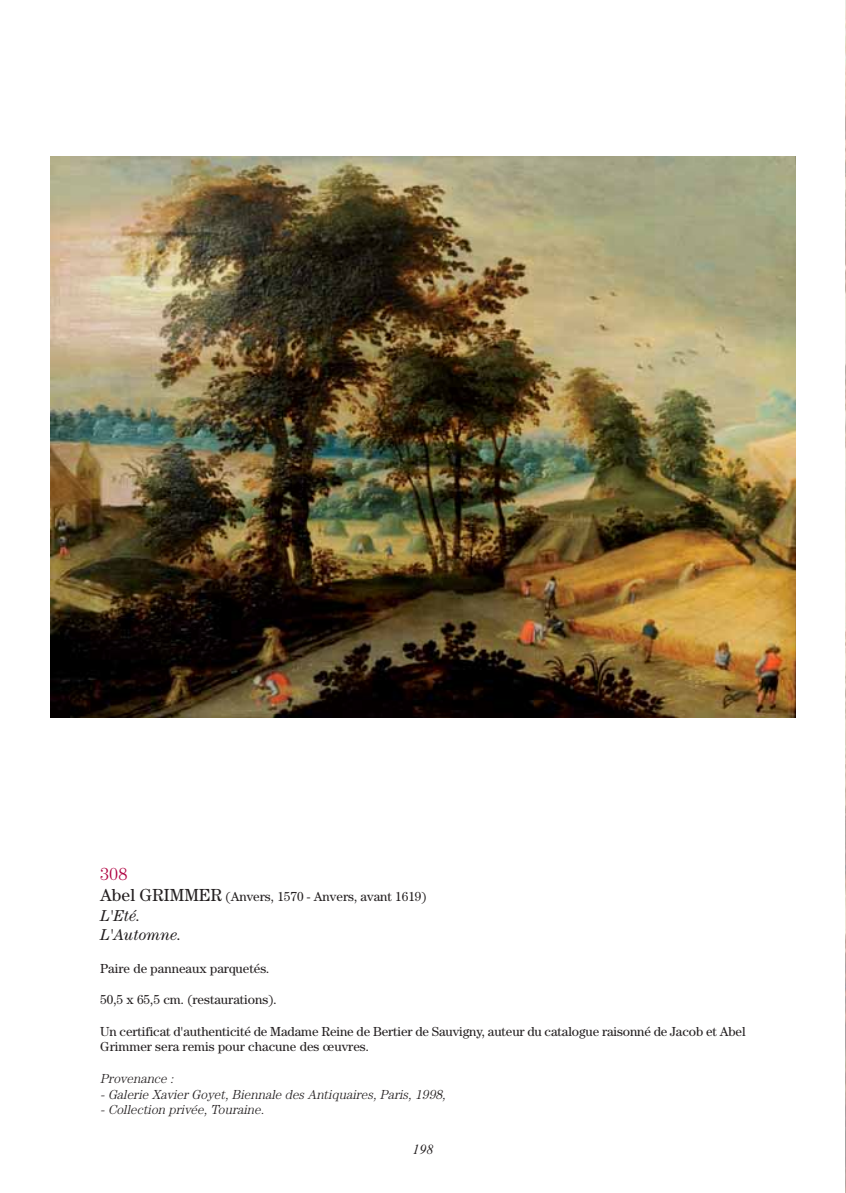
<style>
.page{position:relative;width:846px;height:1193px;background:#fff}
.page>*{position:absolute;margin:0;border:0;box-sizing:border-box;transform-origin:0 0}
.t1{font:300 17.5px "Century";color:#b00241}
.t2{font:italic 15.75px/18.9px "Century";color:#231f20}
.t3{font:italic 14px "Times New Roman";color:#231f20}
.t4{font:13.12px/15.8px "Century";color:#231f20}
.t5{font:italic 300 13.12px "Century";color:#231f20}
.s1{font-size:17.5px}
</style>
<div class="page">
<img style="left:51px;top:156px;width:743px;height:561px">
<h1 class="t1" style="left:100px;top:867px;width:29px">308</h1>
<p class="t4" style="left:100px;top:889px;width:328px"><span class="s1">Abel GRIMMER</span> (Anvers, 1570 - Anvers, avant 1619)</p>
<p class="t2" style="left:100px;top:907px;width:83px">L'Eté.<br>L'Automne.</p>
<p class="t4" style="left:100px;top:961px;width:171px">Paire de panneaux parquetés.</p>
<p class="t4" style="left:100px;top:992px;width:178px">50,5 x 65,5 cm. (restaurations).</p>
<p class="t4" style="left:100px;top:1024px;width:646px">Un certificat d'authenticité de Madame Reine de Bertier de Sauvigny, auteur du catalogue raisonné de Jacob et Abel<br>Grimmer sera remis pour chacune des œuvres.</p>
<p class="t5" style="left:100px;top:1073px;width:77px">Provenance :</p>
<p class="t5" style="left:100px;top:1089px;width:349px">- Galerie Xavier Goyet, Biennale des Antiquaires, Paris, 1998,</p>
<p class="t5" style="left:100px;top:1105px;width:168px">- Collection privée, Touraine.</p>
<p class="t3" style="left:412px;top:1144px;width:22px">198</p>
</div>
